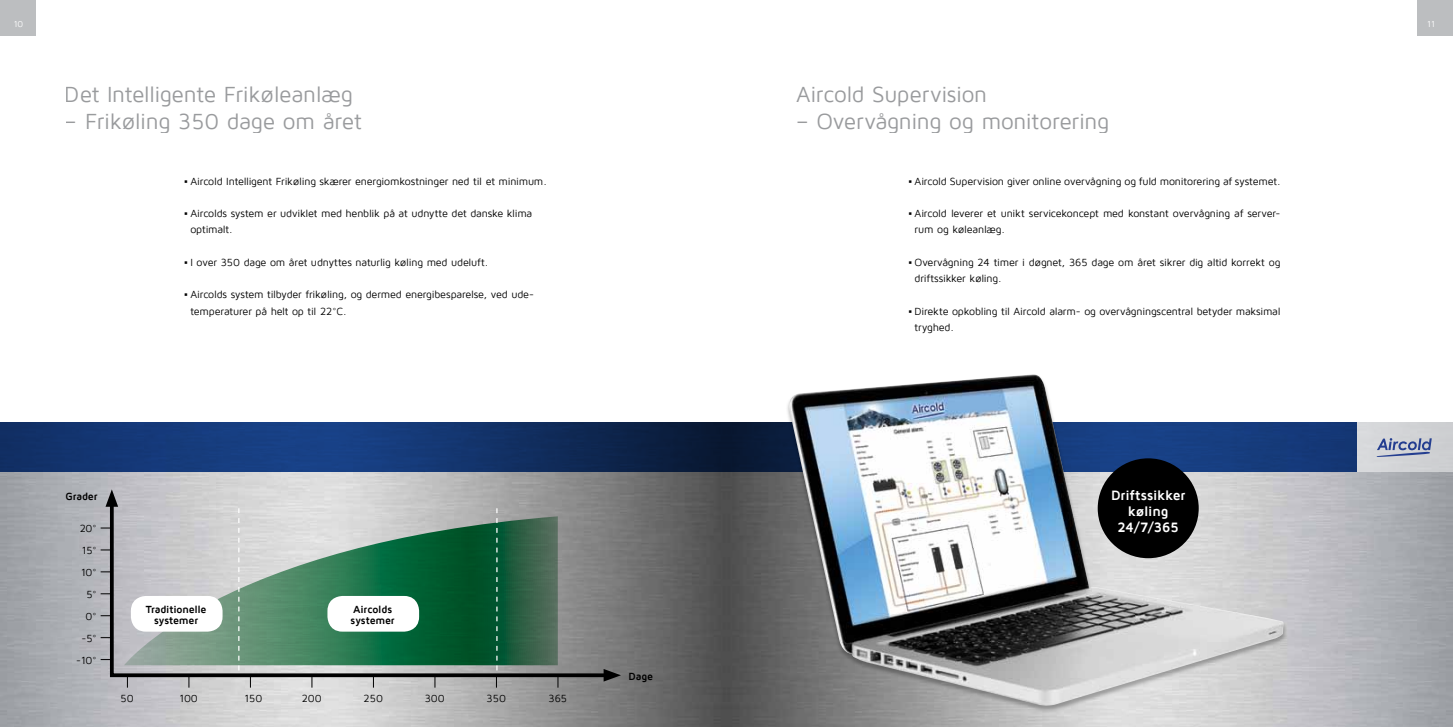
<style>
.page{position:relative;width:1453px;height:727px;background:#fff}
.page>*{position:absolute;margin:0;border:0;box-sizing:border-box;transform-origin:0 0}
.t1{font:22.5px "Maven Pro";letter-spacing:-.015em;color:#808285}
.t2{font:700 14px/16.2px "Maven Pro";letter-spacing:-.015em;color:#fff;text-align:center}
.t3{font:10.62px/16.2px "Maven Pro";letter-spacing:-.015em;color:#000}
.t4{font:700 10.62px/10.2px "Maven Pro";letter-spacing:-.015em;color:#000;text-align:center}
.t5{font:8.75px "Maven Pro";color:#fff}
.s1{font-family:"Calibri"}
</style>
<div class="page">
<div style="left:1417px;top:0;width:36px;height:35px;background:#bcbec0"></div>
<img style="left:0;top:471px;width:1453px;height:255px">
<div style="left:0;top:0;width:35px;height:35px;background:#bcbec0"></div>
<div style="left:1356px;top:422px;width:97px;height:49px;background:#d2d4d6"></div>
<svg style="left:0;top:422px;width:1356px;height:49px;background:#123167"></svg>
<svg style="left:1376px;top:438px;width:56px;height:19px"></svg>
<div style="left:785px;top:374px;width:502px;height:339px;background:#000;opacity:.29"></div>
<img style="left:789px;top:374px;width:495px;height:332px">
<div style="left:1098px;top:458px;width:101px;height:100px;background:#000;border-radius:50%"></div>
<svg style="left:108px;top:496px;width:506px;height:182px;background:#9b9b9c"></svg>
<svg style="left:106px;top:489px;width:12px;height:17px"></svg>
<svg style="left:604px;top:668px;width:17px;height:13px"></svg>
<svg style="left:101px;top:527px;width:12px;height:1px"></svg>
<svg style="left:101px;top:549px;width:12px;height:1px"></svg>
<svg style="left:101px;top:571px;width:12px;height:1px"></svg>
<svg style="left:101px;top:593px;width:12px;height:1px"></svg>
<svg style="left:101px;top:615px;width:12px;height:1px"></svg>
<svg style="left:101px;top:637px;width:12px;height:1px"></svg>
<svg style="left:101px;top:659px;width:12px;height:1px"></svg>
<svg style="left:127px;top:675px;width:1px;height:12px"></svg>
<svg style="left:189px;top:675px;width:1px;height:12px"></svg>
<svg style="left:250px;top:675px;width:1px;height:12px"></svg>
<svg style="left:312px;top:675px;width:1px;height:12px"></svg>
<svg style="left:373px;top:675px;width:1px;height:12px"></svg>
<svg style="left:435px;top:675px;width:1px;height:12px"></svg>
<svg style="left:558px;top:675px;width:1px;height:12px"></svg>
<svg style="left:124px;top:516px;width:434px;height:149px;background:#618e78"></svg>
<svg style="left:238px;top:508px;width:1px;height:162px"></svg>
<svg style="left:496px;top:508px;width:1px;height:179px"></svg>
<div style="left:131px;top:595px;width:92px;height:36px;background:#fff;border-radius:15px"></div>
<div style="left:327px;top:595px;width:92px;height:36px;background:#fff;border-radius:15px"></div>
<p class="t5" style="left:14px;top:20px;width:11px">10</p>
<p class="t5" style="left:1427px;top:20px;width:9px">11</p>
<h1 class="t1" style="left:65px;top:82px;width:289px">Det Intelligente Frikøleanlæg</h1>
<h1 class="t1" style="left:65px;top:109px;width:298px">– Frikøling 350 dage om året</h1>
<p class="t4" style="left:65px;top:491px;width:34px">Grader</p>
<p class="t3" style="left:184px;top:173px;width:364px"><span class="s1">▪</span> Aircold Intelligent Frikøling skærer energiomkostninger ned til et minimum.</p>
<p class="t3" style="left:190px;top:205px;width:343px;text-indent:-6px"><span class="s1">▪</span> Aircolds system er udviklet med henblik på at udnytte det danske klima optimalt.</p>
<p class="t3" style="left:184px;top:254px;width:305px"><span class="s1">▪</span> I over 350 dage om året udnyttes naturlig køling med udeluft.</p>
<p class="t3" style="left:190px;top:287px;width:345px;text-indent:-6px"><span class="s1">▪</span> Aircolds system tilbyder frikøling, og dermed energibesparelse, ved ude&shy;temperaturer på helt op til 22°C.</p>
<h1 class="t1" style="left:796px;top:82px;width:193px">Aircold Supervision</h1>
<h1 class="t1" style="left:796px;top:109px;width:315px">– Overvågning og monitorering</h1>
<p class="t3" style="left:908px;top:173px;width:374px"><span class="s1">▪</span> Aircold Supervision giver online overvågning og fuld monitorering af systemet.</p>
<p class="t3" style="left:914px;top:205px;width:367px;text-indent:-6px"><span class="s1">▪</span> Aircold leverer et unikt servicekoncept med konstant overvågning af server&shy;rum og køleanlæg.</p>
<p class="t3" style="left:914px;top:254px;width:367px;text-indent:-6px"><span class="s1">▪</span> Overvågning 24 timer i døgnet, 365 dage om året sikrer dig altid korrekt og driftssikker køling.</p>
<p class="t3" style="left:914px;top:303px;width:367px;text-indent:-6px"><span class="s1">▪</span> Direkte opkobling til Aircold alarm- og overvågningscentral betyder maksimal tryghed.</p>
<h2 class="t2" style="left:1111px;top:487px;width:76px">Driftssikker køling</h2>
<p class="t3" style="left:80px;top:520px;width:18px">20°</p>
<h2 class="t2" style="left:1117px;top:519px;width:63px">24/7/365</h2>
<p class="t3" style="left:76px;top:539px;width:22px;line-height:21.9px;text-align:right">15°<br>10°<br>5°<br>0° -5° -10°</p>
<p class="t3" style="left:121px;top:690px;width:15px">50</p>
<p class="t3" style="left:180px;top:690px;width:20px">100</p>
<p class="t3" style="left:245px;top:690px;width:19px">150</p>
<p class="t3" style="left:302px;top:690px;width:21px">200</p>
<p class="t3" style="left:364px;top:690px;width:21px">250</p>
<p class="t3" style="left:425px;top:690px;width:22px">300</p>
<p class="t3" style="left:487px;top:690px;width:21px">350</p>
<p class="t3" style="left:548px;top:690px;width:20px">365</p>
<p class="t4" style="left:146px;top:604px;width:62px">Traditionelle systemer</p>
<p class="t4" style="left:351px;top:604px;width:46px;text-align:left">Aircolds systemer</p>
<p class="t4" style="left:629px;top:671px;width:26px">Dage</p>
</div>
